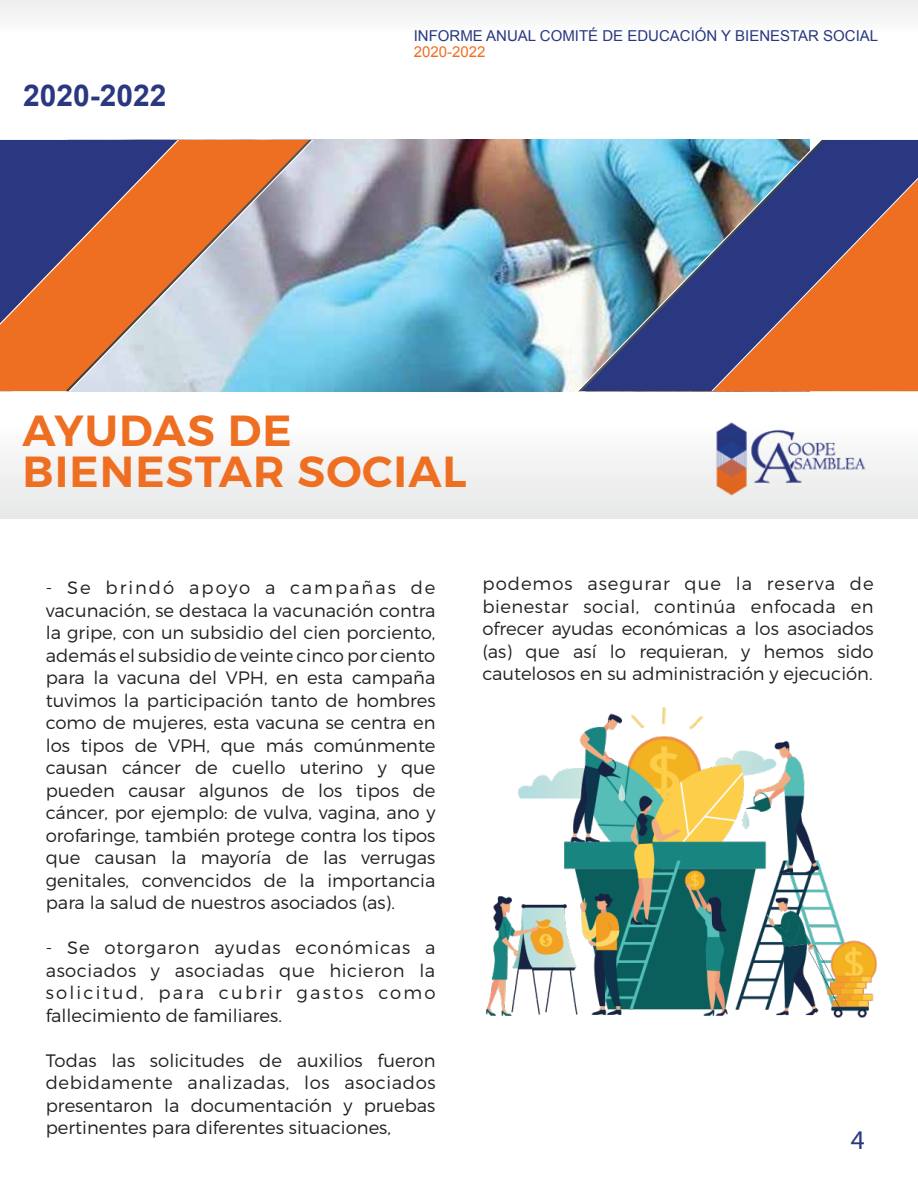
<style>
.page{position:relative;width:918px;height:1188px;background:#fff}
.page>*{position:absolute;margin:0;border:0;box-sizing:border-box;transform-origin:0 0}
.t1{font:600 43.5px/41.2px "Montserrat";letter-spacing:.025em;color:#ef6f22}
.t2{font:700 30px "Arial";color:#293880}
.t3{font:27px "Myriad Pro";color:#293880}
.t4{font:300 18px/22.5px "Montserrat";color:#231f20;text-align:justify}
.t5{font:15px "Arial";color:#293880}
.t6{font:15px "Arial";color:#ef6f22}
</style>
<div class="page">
<svg style="left:0;top:0;width:918px;height:519px"></svg>
<img style="left:313px;top:140px;width:264px;height:251px">
<div style="left:0;top:325px;width:66px;height:66px;background:#ef6f22"></div>
<svg style="left:69px;top:140px;width:244px;height:251px;background:#c1afa6"></svg>
<svg style="left:0;top:140px;width:179px;height:185px;background:#8c5858"></svg>
<div style="left:825px;top:140px;width:93px;height:38px;background:#293880"></div>
<img style="left:577px;top:140px;width:245px;height:251px">
<svg style="left:711px;top:178px;width:207px;height:213px;background:#905952"></svg>
<img style="left:487px;top:708px;width:390px;height:310px">
<img style="left:711px;top:419px;width:158px;height:79px">
<h2 class="t2" style="left:23px;top:76px;width:145px">2020-2022</h2>
<p class="t5" style="left:414px;top:25px;width:466px">INFORME ANUAL COMITÉ DE EDUCACIÓN Y BIENESTAR SOCIAL</p>
<p class="t6" style="left:414px;top:42px;width:73px">2020-2022</p>
<h1 class="t1" style="left:23px;top:410px;width:446px">AYUDAS DE<br>BIENESTAR SOCIAL</h1>
<p class="t4" style="left:46px;top:576px;width:391px">- Se brindó apoyo a campañas de vacunación, se destaca la vacunación contra la gripe, con un subsidio del cien porciento, además el subsidio de veinte cinco por ciento para la vacuna del VPH, en esta campaña tuvimos la participación tanto de hombres como de mujeres, esta vacuna se centra en los tipos de VPH, que más comúnmente causan cáncer de cuello uterino y que pueden causar algunos de los tipos de cáncer, por ejemplo: de vulva, vagina, ano y orofaringe, también protege contra los tipos que causan la mayoría de las verrugas genitales, convencidos de la importancia para la salud de nuestros asociados (as).</p>
<p class="t4" style="left:46px;top:936px;width:391px">- Se otorgaron ayudas económicas a asociados y asociadas que hicieron la solicitud, para cubrir gastos como fallecimiento de familiares.</p>
<p class="t4" style="left:46px;top:1049px;width:391px">Todas las solicitudes de auxilios fueron debidamente analizadas, los asociados presentaron la documentación y pruebas pertinentes para diferentes situaciones,</p>
<p class="t4" style="left:483px;top:572px;width:393px">podemos asegurar que la reserva de bienestar social, continúa enfocada en ofrecer ayudas económicas a los asociados (as) que así lo requieran, y hemos sido cautelosos en su administración y ejecución.</p>
<h3 class="t3" style="left:851px;top:1124px;width:15px">4</h3>
</div>
